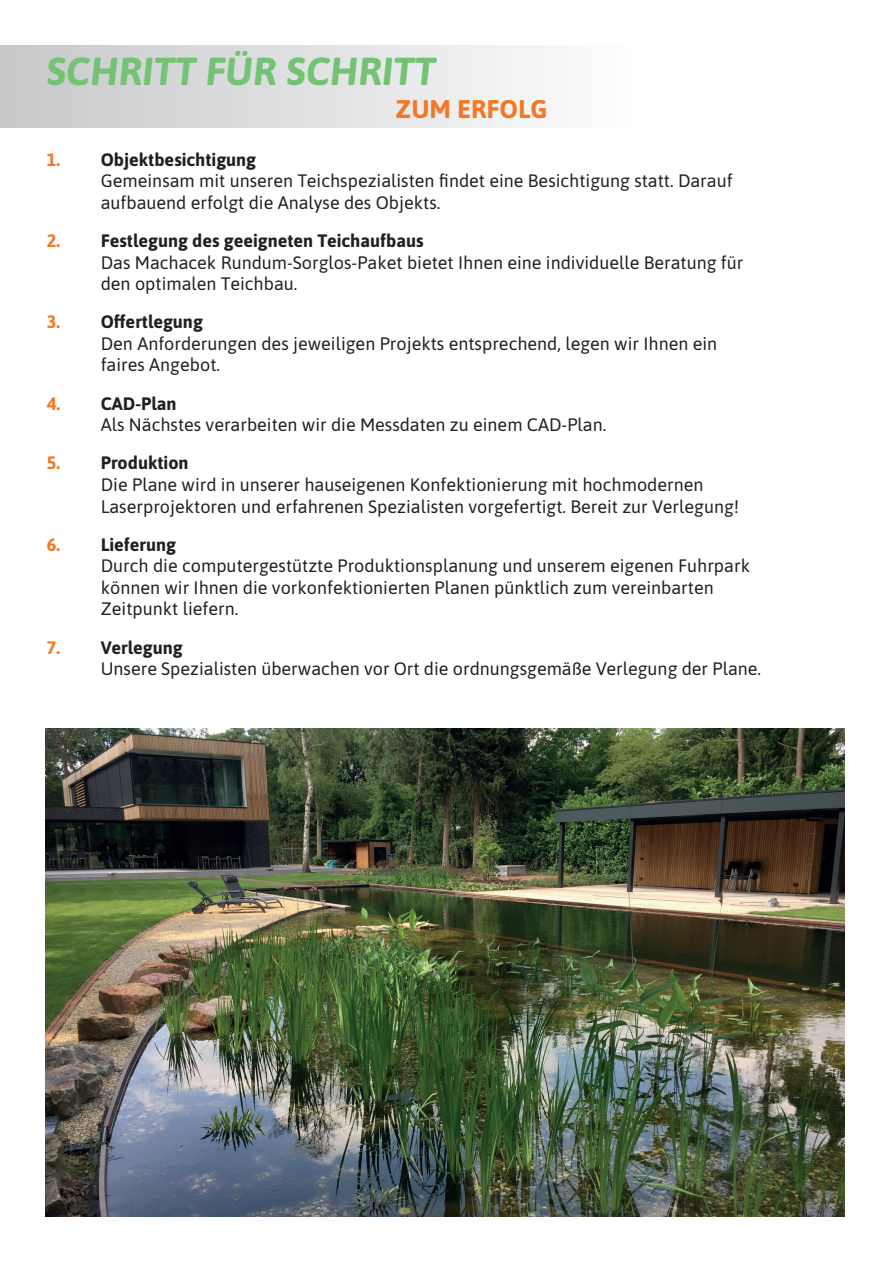
<style>
.page{position:relative;width:893px;height:1263px;background:#fff}
.page>*{position:absolute;margin:0;border:0;box-sizing:border-box;transform-origin:0 0}
.t1{font:italic 700 39px "Asap";color:#74c374}
.t2{font:700 25.5px "Asap";color:#f47721}
.t3{font:18px/21.6px "Asap";color:#231f20}
.s1{font-weight:700;color:#f47721}
.s2{font-weight:700}
</style>
<div class="page">
<div style="left:0;top:46px;width:636px;height:82px;background:linear-gradient(to right,#c6c7ca,#fdfdfe)"></div>
<img style="left:45px;top:728px;width:799px;height:488px">
<h1 class="t1" style="left:47px;top:45px;width:391px">SCHRITT FÜR SCHRITT</h1>
<h2 class="t2" style="left:396px;top:91px;width:153px">ZUM ERFOLG</h2>
<p class="t3" style="left:101px;top:148px;width:633px;text-indent:-54px"><span class="s1">1.</span> <span class="s2">Objektbesichtigung<br></span>Gemeinsam mit unseren Teichspezialisten findet eine Besichtigung statt. Darauf aufbauend erfolgt die Analyse des Objekts.</p>
<p class="t3" style="left:101px;top:229px;width:644px;text-indent:-54px"><span class="s1">2.</span> <span class="s2">Festlegung des geeigneten Teichaufbaus<br></span>Das Machacek Rundum-Sorglos-Paket bietet Ihnen eine individuelle Beratung für den optimalen Teichbau.</p>
<p class="t3" style="left:101px;top:310px;width:618px;text-indent:-54px"><span class="s1">3.</span> <span class="s2">Offertlegung<br></span>Den Anforderungen des jeweiligen Projekts entsprechend, legen wir Ihnen ein faires Angebot.</p>
<p class="t3" style="left:101px;top:391px;width:507px;text-indent:-54px"><span class="s1">4.</span> <span class="s2">CAD-Plan<br></span>Als Nächstes verarbeiten wir die Messdaten zu einem CAD-Plan.</p>
<p class="t3" style="left:101px;top:451px;width:640px;text-indent:-54px"><span class="s1">5.</span> <span class="s2">Produktion<br></span>Die Plane wird in unserer hauseigenen Konfektionierung mit hochmodernen<br>Laserprojektoren und erfahrenen Spezialisten vorgefertigt. Bereit zur Verlegung!</p>
<p class="t3" style="left:101px;top:532px;width:651px;text-indent:-54px"><span class="s1">6.</span> <span class="s2">Lieferung<br></span>Durch die computergestützte Produktionsplanung und unserem eigenen Fuhrpark können wir Ihnen die vorkonfektionierten Planen pünktlich zum vereinbarten Zeitpunkt liefern.</p>
<p class="t3" style="left:101px;top:635px;width:662px;text-indent:-54px"><span class="s1">7.</span> <span class="s2">Verlegung<br></span>Unsere Spezialisten überwachen vor Ort die ordnungsgemäße Verlegung der Plane.</p>
</div>
